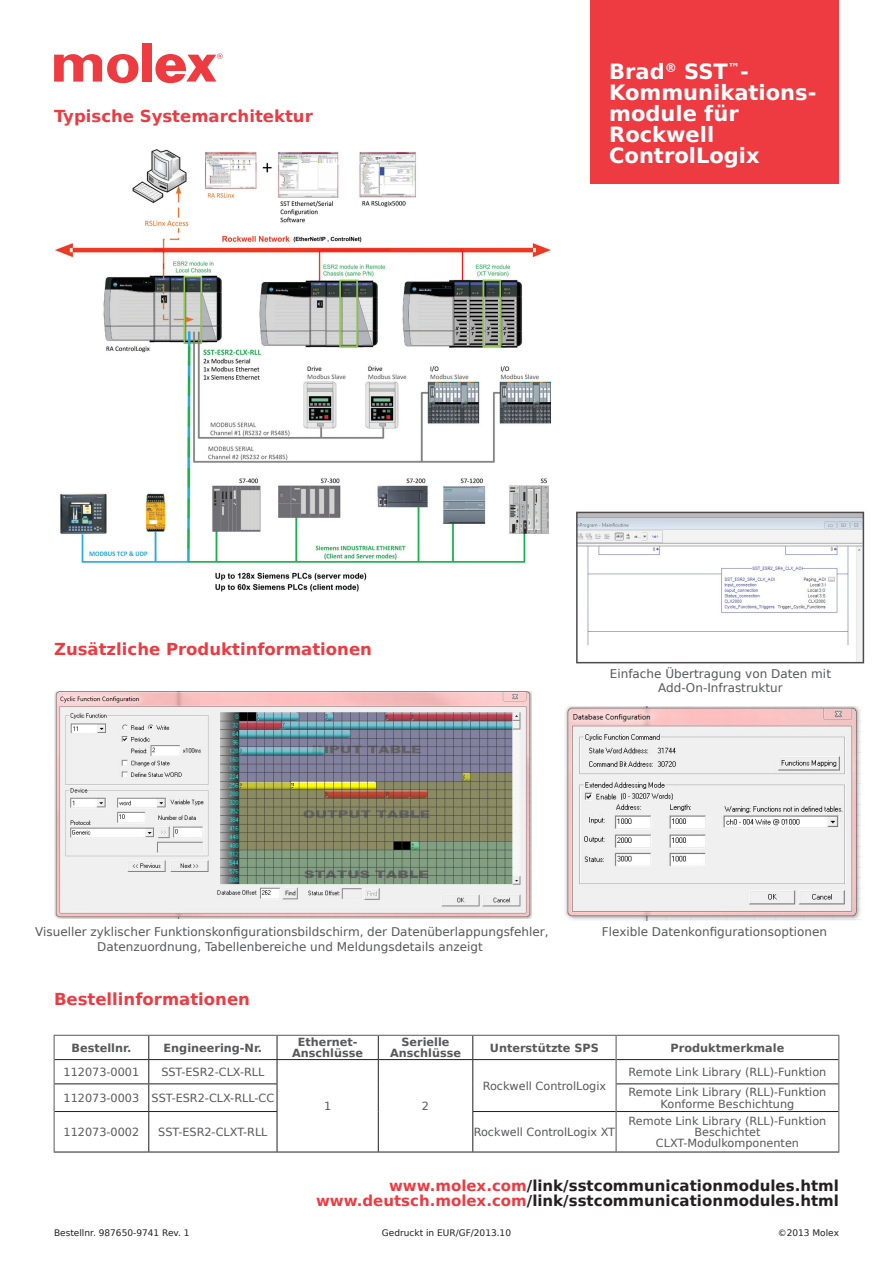
<style>
.page{position:relative;width:893px;height:1263px;background:#fff}
.page>*{position:absolute;margin:0;border:0;box-sizing:border-box;transform-origin:0 0}
.t1{font:700 21px/21px "Bitstream Vera Sans";color:#fff}
.t2{font:700 16.5px "Bitstream Vera Sans";color:#ee3a41}
.t3{font:700 15px "Bitstream Vera Sans";color:#231f20}
.t4{font:12px/14.4px "Bitstream Vera Sans";color:#57585a;text-align:center}
.table_body{font:11.25px "Bitstream Vera Sans";color:#57585a}
.table_body-2{font:700 11.25px/11.2px "Bitstream Vera Sans";color:#57585a;text-align:center}
.t5{font:9px "Bitstream Vera Sans";color:#231f20}
.s1{color:#ee3a41}
</style>
<div class="page">
<img style="left:565px;top:706px;width:297px;height:214px">
<div style="left:142px;top:43px;width:9px;height:39px;background:#ee3a41"></div>
<svg style="left:54px;top:54px;width:84px;height:29px"></svg>
<svg style="left:155px;top:53px;width:68px;height:30px"></svg>
<hr style="left:54px;top:1059px;width:95px;height:1px;background:#231f20">
<hr style="left:149px;top:1059px;width:128px;height:1px;background:#231f20">
<hr style="left:277px;top:1059px;width:101px;height:1px;background:#231f20">
<hr style="left:378px;top:1059px;width:95px;height:1px;background:#231f20">
<hr style="left:473px;top:1059px;width:143px;height:1px;background:#231f20">
<hr style="left:616px;top:1059px;width:222px;height:1px;background:#231f20">
<hr style="left:54px;top:1083px;width:95px;height:1px;background:#231f20">
<hr style="left:149px;top:1083px;width:128px;height:1px;background:#231f20">
<svg style="left:148px;top:1036px;width:1px;height:75px"></svg>
<svg style="left:277px;top:1036px;width:1px;height:75px"></svg>
<svg style="left:378px;top:1036px;width:1px;height:75px"></svg>
<svg style="left:472px;top:1036px;width:1px;height:75px"></svg>
<hr style="left:616px;top:1083px;width:222px;height:1px;background:#231f20">
<hr style="left:54px;top:1111px;width:95px;height:1px;background:#231f20">
<hr style="left:149px;top:1111px;width:128px;height:1px;background:#231f20">
<hr style="left:148px;top:1112px;width:1px;height:40px;background:#231f20">
<hr style="left:277px;top:1112px;width:1px;height:40px;background:#231f20">
<hr style="left:378px;top:1111px;width:1px;height:41px;background:#231f20">
<hr style="left:472px;top:1111px;width:144px;height:1px;background:#231f20">
<hr style="left:472px;top:1112px;width:1px;height:40px;background:#231f20">
<hr style="left:616px;top:1111px;width:222px;height:1px;background:#231f20">
<hr style="left:54px;top:1152px;width:95px;height:1px;background:#231f20">
<hr style="left:149px;top:1152px;width:128px;height:1px;background:#231f20">
<hr style="left:277px;top:1152px;width:101px;height:1px;background:#231f20">
<hr style="left:378px;top:1152px;width:95px;height:1px;background:#231f20">
<hr style="left:473px;top:1152px;width:143px;height:1px;background:#231f20">
<hr style="left:616px;top:1152px;width:223px;height:1px;background:#231f20">
<hr style="left:54px;top:1035px;width:95px;height:1px;background:#57585a">
<hr style="left:149px;top:1035px;width:128px;height:1px;background:#57585a">
<hr style="left:277px;top:1035px;width:101px;height:1px;background:#57585a">
<hr style="left:378px;top:1035px;width:95px;height:1px;background:#57585a">
<hr style="left:473px;top:1035px;width:143px;height:1px;background:#57585a">
<hr style="left:616px;top:1035px;width:223px;height:1px;background:#57585a">
<svg style="left:54px;top:1036px;width:1px;height:75px"></svg>
<svg style="left:616px;top:1036px;width:1px;height:75px"></svg>
<svg style="left:838px;top:1036px;width:1px;height:75px"></svg>
<hr style="left:54px;top:1111px;width:1px;height:41px;background:#57585a">
<hr style="left:616px;top:1111px;width:1px;height:41px;background:#57585a">
<hr style="left:838px;top:1111px;width:1px;height:41px;background:#57585a">
<img style="left:54px;top:691px;width:478px;height:227px">
<img style="left:579px;top:515px;width:282px;height:145px">
<div style="left:576px;top:512px;width:288px;height:151px;border:2px solid #231f20"></div>
<div style="left:591px;top:0;width:248px;height:184px;background:#ee3a41"></div>
<img style="left:55px;top:149px;width:495px;height:443px">
<p class="t2" style="left:54px;top:107px;width:260px">Typische Systemarchitektur</p>
<p class="t2" style="left:54px;top:639px;width:319px">Zusätzliche Produktinformationen</p>
<p class="t1" style="left:609px;top:61px;width:209px">Brad<sup>®</sup> SST<sup>™</sup>-<br>Kommunikations&shy;module für<br>Rockwell<br>ControlLogix</p>
<p class="t4" style="left:610px;top:666px;width:223px">Einfache Übertragung von Daten mit<br>Add-On-Infrastruktur</p>
<p class="t4" style="left:35px;top:925px;width:515px">Visueller zyklischer Funktionskonfigurationsbildschirm, der Datenüberlappungsfehler,</p>
<p class="t4" style="left:602px;top:925px;width:227px">Flexible Datenkonfigurationsoptionen</p>
<p class="t4" style="left:97px;top:939px;width:387px">Datenzuordnung, Tabellenbereiche und Meldungsdetails anzeigt</p>
<p class="t2" style="left:54px;top:990px;width:197px">Bestellinformationen</p>
<p class="table_body-2" style="left:72px;top:1042px;width:61px">Bestellnr.</p>
<p class="table_body-2" style="left:164px;top:1042px;width:100px">Engineering-Nr.</p>
<p class="table_body-2" style="left:292px;top:1036px;width:72px">Ethernet-<br>Anschlüsse</p>
<p class="table_body-2" style="left:390px;top:1036px;width:72px">Serielle<br>Anschlüsse</p>
<p class="table_body-2" style="left:490px;top:1042px;width:111px">Unterstützte SPS</p>
<p class="table_body-2" style="left:671px;top:1042px;width:115px">Produktmerkmale</p>
<p class="table_body" style="left:64px;top:1065px;width:77px">112073-0001</p>
<p class="table_body" style="left:161px;top:1065px;width:105px">SST-ESR2-CLX-RLL</p>
<p class="table_body" style="left:324px;top:1100px;width:9px">1</p>
<p class="table_body" style="left:422px;top:1100px;width:9px">2</p>
<p class="table_body" style="left:628px;top:1065px;width:199px">Remote Link Library (RLL)-Funktion</p>
<p class="table_body" style="left:483px;top:1079px;width:125px">Rockwell ControlLogix</p>
<p class="table_body" style="left:64px;top:1091px;width:77px">112073-0003</p>
<p class="table_body" style="left:152px;top:1091px;width:124px">SST-ESR2-CLX-RLL-CC</p>
<p class="table_body" style="left:628px;top:1086px;width:199px">Remote Link Library (RLL)-Funktion</p>
<p class="table_body" style="left:661px;top:1097px;width:135px">Konforme Beschichtung</p>
<p class="table_body" style="left:64px;top:1125px;width:77px">112073-0002</p>
<p class="table_body" style="left:158px;top:1125px;width:111px">SST-ESR2-CLXT-RLL</p>
<p class="table_body" style="left:474px;top:1125px;width:143px">Rockwell ControlLogix XT</p>
<p class="table_body" style="left:628px;top:1114px;width:199px">Remote Link Library (RLL)-Funktion</p>
<p class="table_body" style="left:694px;top:1125px;width:68px">Beschichtet</p>
<p class="table_body" style="left:656px;top:1137px;width:145px">CLXT-Modulkomponenten</p>
<p class="t3" style="left:389px;top:1176px;width:451px"><span class="s1">www.molex.com</span>/link/sstcommunicationmodules.html</p>
<p class="t3" style="left:316px;top:1191px;width:524px"><span class="s1">www.deutsch.molex.com</span>/link/sstcommunicationmodules.html</p>
<p class="t5" style="left:54px;top:1227px;width:137px">Bestellnr. 987650-9741 Rev. 1</p>
<p class="t5" style="left:382px;top:1227px;width:131px">Gedruckt in EUR/GF/2013.10</p>
<p class="t5" style="left:778px;top:1227px;width:63px">©2013 Molex</p>
</div>
